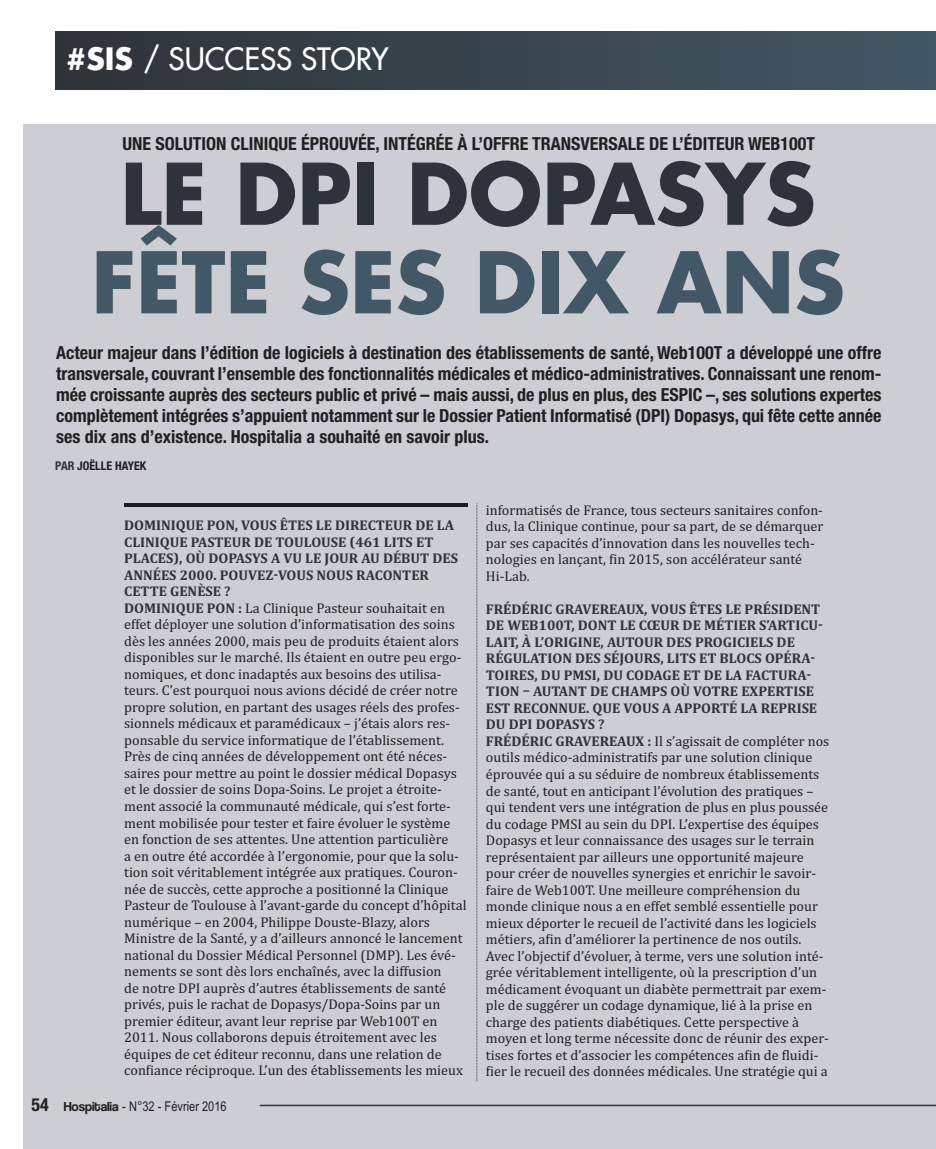
<style>
.page{position:relative;width:936px;height:1149px;background:#fff}
.page>*{position:absolute;margin:0;border:0;box-sizing:border-box;transform-origin:0 0}
.t1{font:700 82.5px "Futura";color:#435866}
.t2{font:700 82.5px "Futura";color:#2e3339}
.t3{font:30px "Futura";color:#fff}
.t4{font:700 condensed 18px/21px "Helvetica Neue";color:#231f20;text-align:justify}
.t5{font:14.25px/16.5px "Cambria";color:#231f20}
.t6{font:13.5px "Arial Narrow";color:#231f20}
.t7{font:700 condensed 12px "Helvetica Neue";color:#231f20}
.s1{font-weight:700}
.s2{color:#2e3339}
.s3{font-weight:700;color:#2e3339}
.s4{font-family:"Helvetica Neue";font-weight:700;font-stretch:condensed;font-size:18px}
.s5{font-family:"Coolvetica Rg"}
</style>
<div class="page">
<div style="left:23px;top:124px;width:912px;height:1024px;background:#ccced3"></div>
<div style="left:55px;top:32px;width:880px;height:57px;background:linear-gradient(to right,#2e3338,#435764)"></div>
<hr style="left:260px;top:1104px;width:675px;height:1px;background:#2e3339">
<svg style="left:476px;top:503px;width:1px;height:578px"></svg>
<hr style="left:124px;top:503px;width:343px;height:4px;background:#1a1d21">
<h2 class="t3" style="left:66px;top:44px;width:324px"><span class="s1">#SIS</span> / SUCCESS STORY</h2>
<p class="t4" style="left:122px;top:135px;width:694px">UNE SOLUTION CLINIQUE ÉPROUVÉE, INTÉGRÉE À L’OFFRE TRANSVERSALE DE L’ÉDITEUR WEB100T</p>
<h1 class="t2" style="left:121px;top:156px;width:696px">LE DPI DOPASYS</h1>
<h1 class="t1" style="left:91px;top:245px;width:755px">FÊTE SES DIX ANS</h1>
<p class="t4" style="left:56px;top:344px;width:826px">Acteur majeur dans l’édition de logiciels à destination des établissements de santé, Web100T a développé une offre transversale, couvrant l’ensemble des fonctionnalités médicales et médico-administratives. Connaissant une renom&shy;mée croissante auprès des secteurs public et privé – mais aussi, de plus en plus, des ESPIC –, ses solutions expertes complètement intégrées s’appuient notamment sur le Dossier Patient Informatisé (DPI) Dopasys, qui fête cette année ses dix ans d’existence. Hospitalia a souhaité en savoir plus.</p>
<p class="t7" style="left:55px;top:461px;width:92px"><span class="s2">PAR</span> JOËLLE HAYEK</p>
<p class="t5" style="left:124px;top:518px;width:344px"><span class="s3">DOMINIQUE PON, VOUS ÊTES LE DIRECTEUR DE LA CLINIQUE PASTEUR DE TOULOUSE (461 LITS ET PLACES), OÙ DOPASYS A VU LE JOUR AU DÉBUT DES ANNÉES 2000. POUVEZ-VOUS NOUS RACONTER CETTE GENÈSE ?<br>DOMINIQUE PON :</span> La Clinique Pasteur souhaitait en effet déployer une solution d’informatisation des soins dès les années 2000, mais peu de produits étaient alors disponibles sur le marché. Ils étaient en outre peu ergo‐ nomiques, et donc inadaptés aux besoins des utilisa‐ teurs. C’est pourquoi nous avions décidé de créer notre propre solution, en partant des usages réels des profes‐ sionnels médicaux et paramédicaux – j’étais alors res‐ ponsable du service informatique de l’établissement.<br>Près de cinq années de développement ont été néces‐ saires pour mettre au point le dossier médical Dopasys et le dossier de soins Dopa‐Soins. Le projet a étroite‐ ment associé la communauté médicale, qui s’est forte‐ ment mobilisée pour tester et faire évoluer le système en fonction de ses attentes. Une attention particulière<br>a en outre été accordée à l’ergonomie, pour que la solu‐ tion soit véritablement intégrée aux pratiques. Couron‐ née de succès, cette approche a positionné la Clinique Pasteur de Toulouse à l’avant‐garde du concept d’hôpital numérique – en 2004, Philippe Douste‐Blazy, alors Ministre de la Santé, y a d’ailleurs annoncé le lancement national du Dossier Médical Personnel (DMP). Les évé‐ nements se sont dès lors enchaînés, avec la diffusion<br>de notre DPI auprès d’autres établissements de santé privés, puis le rachat de Dopasys/Dopa‐Soins par un premier éditeur, avant leur reprise par Web100T en 2011. Nous collaborons depuis étroitement avec les équipes de cet éditeur reconnu, dans une relation de confiance réciproque. L’un des établissements les mieux</p>
<p class="t6" style="left:31px;top:1097px;width:197px"><span class="s4">54</span> <span class="s5">Hospitalia</span> - N°32 - Février 2016</p>
<p class="t5" style="left:486px;top:503px;width:339px">informatisés de France, tous secteurs sanitaires confon‐ dus, la Clinique continue, pour sa part, de se démarquer par ses capacités d’innovation dans les nouvelles tech‐ nologies en lançant, fin 2015, son accélérateur santé Hi‐Lab.</p>
<p class="t5" style="left:486px;top:602px;width:345px"><span class="s3">FRÉDÉRIC GRAVEREAUX, VOUS ÊTES LE PRÉSIDENT DE WEB100T, DONT LE CŒUR DE MÉTIER S’ARTICU-LAIT, À L’ORIGINE, AUTOUR DES PROGICIELS DE RÉGULATION DES SÉJOURS, LITS ET BLOCS OPÉRA-TOIRES, DU PMSI, DU CODAGE ET DE LA FACTURA-TION – AUTANT DE CHAMPS OÙ VOTRE EXPERTISE EST RECONNUE. QUE VOUS A APPORTÉ LA REPRISE DU DPI DOPASYS ?<br>FRÉDÉRIC GRAVEREAUX :</span> Il s’agissait de compléter nos outils médico‐administratifs par une solution clinique éprouvée qui a su séduire de nombreux établissements de santé, tout en anticipant l’évolution des pratiques – qui tendent vers une intégration de plus en plus poussée du codage PMSI au sein du DPI. L’expertise des équipes Dopasys et leur connaissance des usages sur le terrain représentaient par ailleurs une opportunité majeure pour créer de nouvelles synergies et enrichir le savoir‐ faire de Web100T. Une meilleure compréhension du monde clinique nous a en effet semblé essentielle pour mieux déporter le recueil de l’activité dans les logiciels métiers, afin d’améliorer la pertinence de nos outils.<br>Avec l’objectif d’évoluer, à terme, vers une solution inté‐ grée véritablement intelligente, où la prescription d’un médicament évoquant un diabète permettrait par exem‐ ple de suggérer un codage dynamique, lié à la prise en charge des patients diabétiques. Cette perspective à moyen et long terme nécessite donc de réunir des exper‐ tises fortes et d’associer les compétences afin de fluidi‐ fier le recueil des données médicales. Une stratégie qui a</p>
</div>
